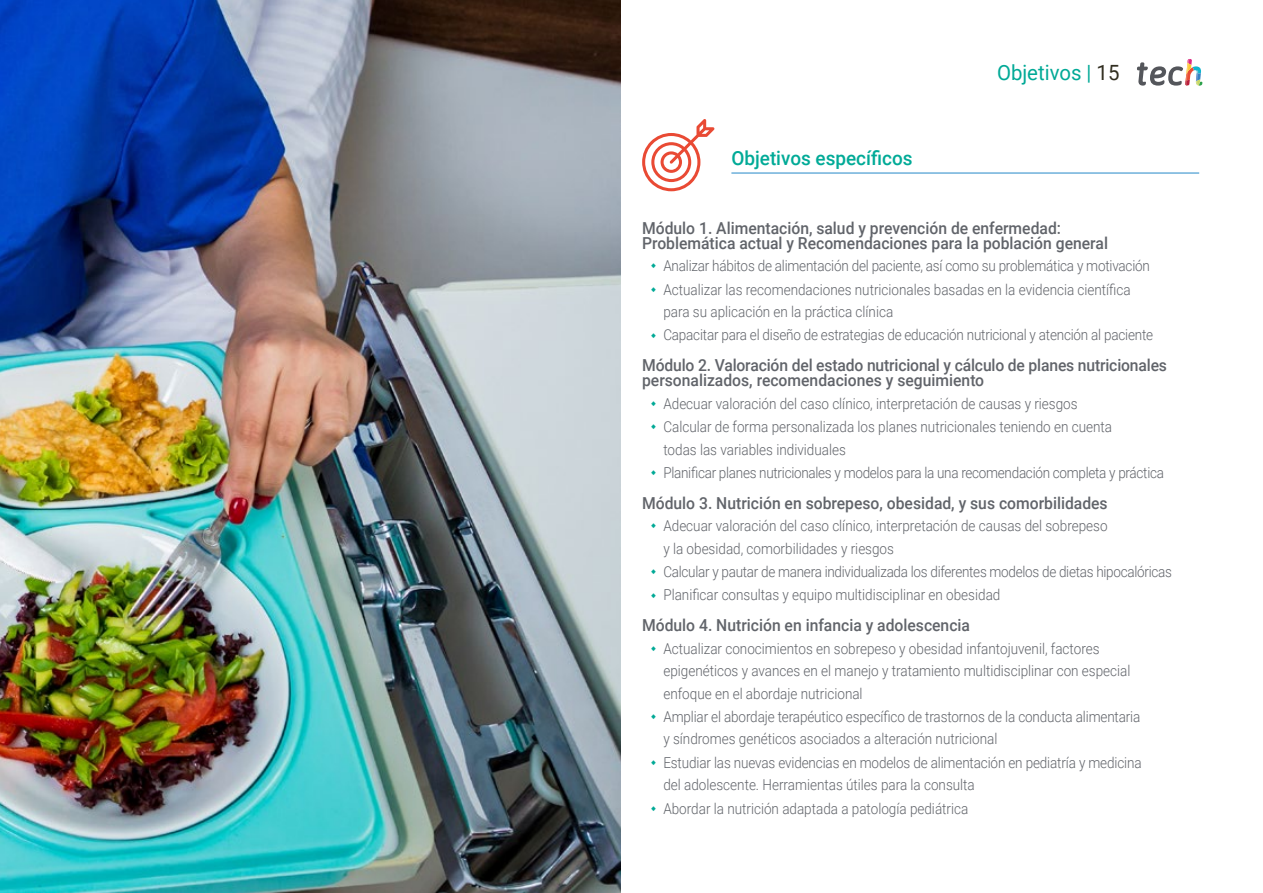
<style>
.page{position:relative;width:1263px;height:893px;background:#fff}
.page>*{position:absolute;margin:0;border:0;box-sizing:border-box;transform-origin:0 0}
.t1{font:21px "Roboto";color:#00a996}
.t2{font:500 19.5px "Roboto";color:#00aa97}
.t3{font:500 16.5px/15px "Roboto";color:#61646a;scale:.95 1}
.t4{font:300 15px/23.1px "Roboto";color:#61646a;scale:.9 1}
.s1{color:#312e20}
</style>
<div class="page">
<svg style="left:1137px;top:59px;width:65px;height:27px"></svg>
<img style="left:0;top:0;width:621px;height:893px">
<hr style="left:731px;top:173px;width:468px;height:1px;background:#2488c9">
<svg style="left:642px;top:119px;width:72px;height:72px"></svg>
<h2 class="t2" style="left:731px;top:144px;width:183px">Objetivos específicos</h2>
<h1 class="t1" style="left:997px;top:57px;width:124px">Objetivos | <span class="s1">15</span></h1>
<p class="t3" style="left:642px;top:220px;width:492px">Módulo 1. Alimentación, salud y prevención de enfermedad:<br>Problemática actual y Recomendaciones para la población general</p>
<p class="t4" style="left:663px;top:254px;width:546px">Analizar hábitos de alimentación del paciente, así como su problemática y motivación Actualizar las recomendaciones nutricionales basadas en la evidencia científica para su aplicación en la práctica clínica<br>Capacitar para el diseño de estrategias de educación nutricional y atención al paciente</p>
<p class="t3" style="left:642px;top:357px;width:554px">Módulo 2. Valoración del estado nutricional y cálculo de planes nutricionales personalizados, recomendaciones y seguimiento</p>
<p class="t4" style="left:663px;top:391px;width:558px">Adecuar valoración del caso clínico, interpretación de causas y riesgos<br>Calcular de forma personalizada los planes nutricionales teniendo en cuenta<br>todas las variables individuales<br>Planificar planes nutricionales y modelos para la una recomendación completa y práctica</p>
<p class="t3" style="left:642px;top:495px;width:492px">Módulo 3. Nutrición en sobrepeso, obesidad, y sus comorbilidades</p>
<p class="t4" style="left:663px;top:514px;width:567px">Adecuar valoración del caso clínico, interpretación de causas del sobrepeso<br>y la obesidad, comorbilidades y riesgos<br>Calcular y pautar de manera individualizada los diferentes modelos de dietas hipocalóricas Planificar consultas y equipo multidisciplinar en obesidad</p>
<p class="t3" style="left:642px;top:617px;width:347px">Módulo 4. Nutrición en infancia y adolescencia</p>
<p class="t4" style="left:663px;top:636px;width:533px">Actualizar conocimientos en sobrepeso y obesidad infantojuvenil, factores epigenéticos y avances en el manejo y tratamiento multidisciplinar con especial enfoque en el abordaje nutricional<br>Ampliar el abordaje terapéutico específico de trastornos de la conducta alimentaria y síndromes genéticos asociados a alteración nutricional<br>Estudiar las nuevas evidencias en modelos de alimentación en pediatría y medicina del adolescente. Herramientas útiles para la consulta<br>Abordar la nutrición adaptada a patología pediátrica</p>
</div>
